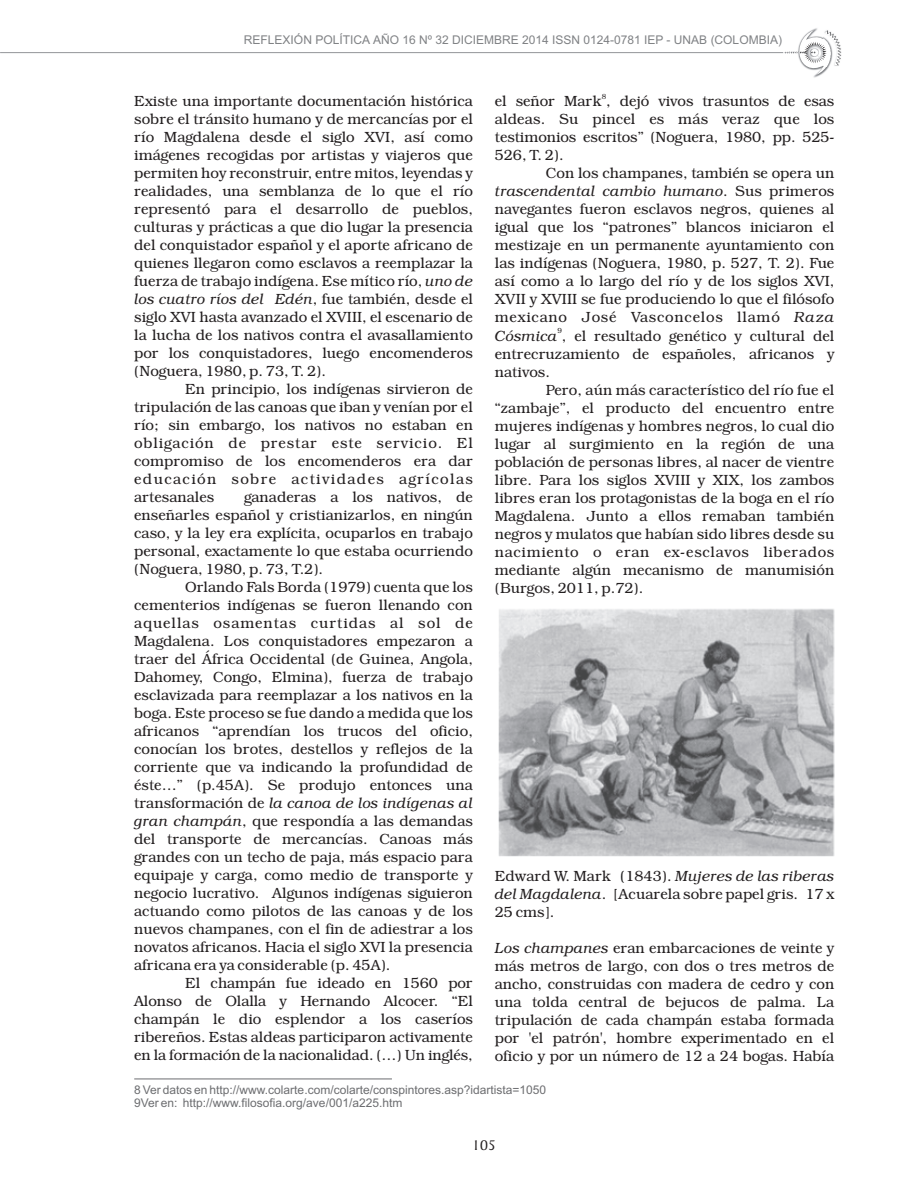
<style>
.page{position:relative;width:918px;height:1188px;background:#fff}
.page>*{position:absolute;margin:0;border:0;box-sizing:border-box;transform-origin:0 0}
.t1{font:300 15px/18px "Bookman IT Cby BT";color:#231f20;text-align:justify}
.t2{font:italic 300 15px "Bookman IT Cby BT";color:#231f20}
.t3{font:300 15px "Bookman IT Cby BT";letter-spacing:.04em;color:#231f20}
.t4{font:300 15px "Bookman IT Cby BT";letter-spacing:.055em;color:#231f20}
.t5{font:300 15px "Bookman IT Cby BT";letter-spacing:.09em;color:#231f20}
.t6{font:300 15px "Bookman IT Cby BT";letter-spacing:.045em;color:#231f20}
.t7{font:15px "Baker Signet BT";color:#231f20}
.t8{font:300 15px "Bookman IT Cby BT";color:#191819}
.t9{font:12px/13.4px "Arial";color:#6c6d70}
.t10{font:12px "Arial";color:#808285}
.t11{font:300 7.5px "Bookman IT Cby BT";color:#231f20}
.s1{font-style:normal}
.s2{font-style:italic}
</style>
<div class="page">
<img style="left:499px;top:609px;width:335px;height:247px">
<hr style="left:134px;top:1079px;width:258px;height:1px;background:#6c6d70">
<hr style="left:0;top:52px;width:783px;height:1px;background:#939598">
<svg style="left:785px;top:28px;width:56px;height:50px"></svg>
<p class="t10" style="left:244px;top:35px;width:540px">REFLEXIÓN POLÍTICA AÑO 16 Nº 32 DICIEMBRE 2014 ISSN 0124-0781 IEP - UNAB (COLOMBIA)</p>
<p class="t11" style="left:602px;top:93px;width:6px">8</p>
<p class="t1" style="left:134px;top:93px;width:340px">Existe una importante documentación histórica</p>
<p class="t1" style="left:495px;top:94px;width:341px">el señor Mark , dejó vivos trasuntos de esas</p>
<p class="t1" style="left:134px;top:111px;width:340px">sobre el tránsito humano y de mercancías por el</p>
<p class="t1" style="left:495px;top:112px;width:341px">aldeas. Su pincel es más veraz que los</p>
<p class="t1" style="left:134px;top:129px;width:340px">río Magdalena desde el siglo XVI, así como</p>
<p class="t1" style="left:495px;top:130px;width:341px">testimonios escritos” (Noguera, 1980, pp. 525-</p>
<p class="t1" style="left:134px;top:147px;width:340px">imágenes recogidas por artistas y viajeros que</p>
<p class="t1" style="left:495px;top:148px;width:70px">526, T. 2).</p>
<p class="t1" style="left:134px;top:165px;width:340px">permiten hoy reconstruir, entre mitos, leyendas y</p>
<p class="t1" style="left:546px;top:166px;width:290px">Con los champanes, también se opera un</p>
<p class="t1" style="left:134px;top:183px;width:340px">realidades, una semblanza de lo que el río</p>
<p class="t2" style="left:495px;top:185px;width:341px">trascendental cambio humano<span class="s1">. Sus primeros</span></p>
<p class="t1" style="left:134px;top:201px;width:340px">representó para el desarrollo de pueblos,</p>
<p class="t1" style="left:495px;top:202px;width:341px">navegantes fueron esclavos negros, quienes al</p>
<p class="t1" style="left:134px;top:219px;width:340px">culturas y prácticas a que dio lugar la presencia</p>
<p class="t1" style="left:495px;top:220px;width:341px">igual que los “patrones” blancos iniciaron el</p>
<p class="t1" style="left:134px;top:237px;width:340px">del conquistador español y el aporte africano de</p>
<p class="t1" style="left:495px;top:238px;width:341px">mestizaje en un permanente ayuntamiento con</p>
<p class="t1" style="left:134px;top:255px;width:340px">quienes llegaron como esclavos a reemplazar la</p>
<p class="t1" style="left:495px;top:256px;width:341px">las indígenas (Noguera, 1980, p. 527, T. 2). Fue</p>
<p class="t1" style="left:134px;top:273px;width:340px">fuerza de trabajo indígena. Ese mítico río, <span class="s2">uno de</span></p>
<p class="t1" style="left:495px;top:274px;width:341px">así como a lo largo del río y de los siglos XVI,</p>
<p class="t2" style="left:134px;top:293px;width:340px">los cuatro ríos del Edén<span class="s1">, fue también, desde el</span></p>
<p class="t1" style="left:495px;top:292px;width:341px">XVII y XVIII se fue produciendo lo que el filósofo</p>
<p class="t1" style="left:134px;top:309px;width:340px">siglo XVI hasta avanzado el XVIII, el escenario de</p>
<p class="t6" style="left:495px;top:311px;width:341px">mexicano José Vasconcelos llamó <span class="s2">Raza</span></p>
<p class="t11" style="left:557px;top:328px;width:6px">9</p>
<p class="t1" style="left:134px;top:327px;width:340px">la lucha de los nativos contra el avasallamiento</p>
<p class="t1" style="left:495px;top:328px;width:341px"><span class="s2">Cósmica</span> , el resultado genético y cultural del</p>
<p class="t1" style="left:134px;top:345px;width:340px">por los conquistadores, luego encomenderos</p>
<p class="t1" style="left:495px;top:346px;width:341px">entrecruzamiento de españoles, africanos y</p>
<p class="t1" style="left:134px;top:363px;width:193px">(Noguera, 1980, p. 73, T. 2).</p>
<p class="t1" style="left:495px;top:364px;width:57px">nativos.</p>
<p class="t1" style="left:185px;top:381px;width:289px">En principio, los indígenas sirvieron de</p>
<p class="t1" style="left:546px;top:382px;width:290px">Pero, aún más característico del río fue el</p>
<p class="t1" style="left:134px;top:399px;width:340px">tripulación de las canoas que iban y venían por el</p>
<p class="t1" style="left:495px;top:400px;width:341px">“zambaje”, el producto del encuentro entre</p>
<p class="t1" style="left:134px;top:417px;width:340px">río; sin embargo, los nativos no estaban en</p>
<p class="t1" style="left:495px;top:418px;width:341px">mujeres indígenas y hombres negros, lo cual dio</p>
<p class="t4" style="left:134px;top:437px;width:340px">obligación de prestar este servicio. El</p>
<p class="t1" style="left:495px;top:436px;width:341px">lugar al surgimiento en la región de una</p>
<p class="t1" style="left:134px;top:453px;width:340px">compromiso de los encomenderos era dar</p>
<p class="t1" style="left:495px;top:454px;width:341px">población de personas libres, al nacer de vientre</p>
<p class="t5" style="left:134px;top:473px;width:340px">educación sobre actividades agrícolas</p>
<p class="t1" style="left:495px;top:472px;width:341px">libre. Para los siglos XVIII y XIX, los zambos</p>
<p class="t1" style="left:134px;top:489px;width:82px">artesanales</p>
<p class="t1" style="left:244px;top:489px;width:230px">ganaderas a los nativos, de</p>
<p class="t1" style="left:495px;top:490px;width:341px">libres eran los protagonistas de la boga en el río</p>
<p class="t1" style="left:134px;top:507px;width:340px">enseñarles español y cristianizarlos, en ningún</p>
<p class="t1" style="left:495px;top:508px;width:341px">Magdalena. Junto a ellos remaban también</p>
<p class="t1" style="left:134px;top:525px;width:340px">caso, y la ley era explícita, ocuparlos en trabajo</p>
<p class="t1" style="left:495px;top:526px;width:341px">negros y mulatos que habían sido libres desde su</p>
<p class="t1" style="left:134px;top:543px;width:340px">personal, exactamente lo que estaba ocurriendo</p>
<p class="t3" style="left:495px;top:546px;width:341px">nacimiento o eran ex-esclavos liberados</p>
<p class="t1" style="left:134px;top:561px;width:191px">(Noguera, 1980, p. 73, T.2).</p>
<p class="t1" style="left:495px;top:562px;width:341px">mediante algún mecanismo de manumisión</p>
<p class="t1" style="left:185px;top:579px;width:289px">Orlando Fals Borda (1979) cuenta que los</p>
<p class="t1" style="left:495px;top:580px;width:150px">(Burgos, 2011, p.72).</p>
<p class="t1" style="left:134px;top:597px;width:340px">cementerios indígenas se fueron llenando con aquellas osamentas curtidas al sol de Magdalena. Los conquistadores empezaron a traer del África Occidental (de Guinea, Angola, Dahomey, Congo, Elmina), fuerza de trabajo esclavizada para reemplazar a los nativos en la boga. Este proceso se fue dando a medida que los africanos “aprendían los trucos del oficio, conocían los brotes, destellos y reflejos de la corriente que va indicando la profundidad de éste…” (p.45A). Se produjo entonces una transformación de <span class="s2">la canoa de los indígenas al gran champán</span>, que respondía a las demandas del transporte de mercancías. Canoas más grandes con un techo de paja, más espacio para equipaje y carga, como medio de transporte y</p>
<p class="t2" style="left:495px;top:870px;width:341px"><span class="s1">Edward W. Mark 1843).</span> Mujeres de las riberas</p>
<p class="t8" style="left:620px;top:870px;width:7px">(</p>
<p class="t1" style="left:134px;top:885px;width:340px">negocio lucrativo. Algunos indígenas siguieron</p>
<p class="t1" style="left:495px;top:886px;width:341px"><span class="s2">del Magdalena</span>. [Acuarela sobre papel gris. 17 x</p>
<p class="t1" style="left:134px;top:903px;width:340px">actuando como pilotos de las canoas y de los</p>
<p class="t1" style="left:495px;top:904px;width:61px">25 cms].</p>
<p class="t1" style="left:134px;top:921px;width:340px">nuevos champanes, con el fin de adiestrar a los novatos africanos. Hacia el siglo XVI la presencia</p>
<p class="t1" style="left:495px;top:940px;width:341px"><span class="s2">Los champanes</span> eran embarcaciones de veinte y</p>
<p class="t1" style="left:134px;top:957px;width:258px">africana era ya considerable (p. 45A).</p>
<p class="t1" style="left:495px;top:958px;width:341px">más metros de largo, con dos o tres metros de</p>
<p class="t1" style="left:185px;top:975px;width:289px">El champán fue ideado en 1560 por</p>
<p class="t1" style="left:495px;top:976px;width:341px">ancho, construidas con madera de cedro y con</p>
<p class="t1" style="left:134px;top:993px;width:340px">Alonso de Olalla y Hernando Alcocer. “El</p>
<p class="t1" style="left:495px;top:994px;width:341px">una tolda central de bejucos de palma. La</p>
<p class="t1" style="left:134px;top:1011px;width:341px">champán le dio esplendor a los caseríos</p>
<p class="t1" style="left:495px;top:1012px;width:341px">tripulación de cada champán estaba formada</p>
<p class="t1" style="left:134px;top:1029px;width:340px">ribereños. Estas aldeas participaron activamente</p>
<p class="t1" style="left:495px;top:1030px;width:341px">por 'el patrón', hombre experimentado en el</p>
<p class="t1" style="left:134px;top:1047px;width:340px">en la formación de la nacionalidad. (…) Un inglés,</p>
<p class="t1" style="left:495px;top:1048px;width:341px">oficio y por un número de 12 a 24 bogas. Había</p>
<p class="t9" style="left:134px;top:1084px;width:413px">8 Ver datos en http://www.colarte.com/colarte/conspintores.asp?idartista=1050<br>9Ver en: http://www.filosofia.org/ave/001/a225.htm</p>
<p class="t7" style="left:472px;top:1138px;width:25px">105</p>
</div>
